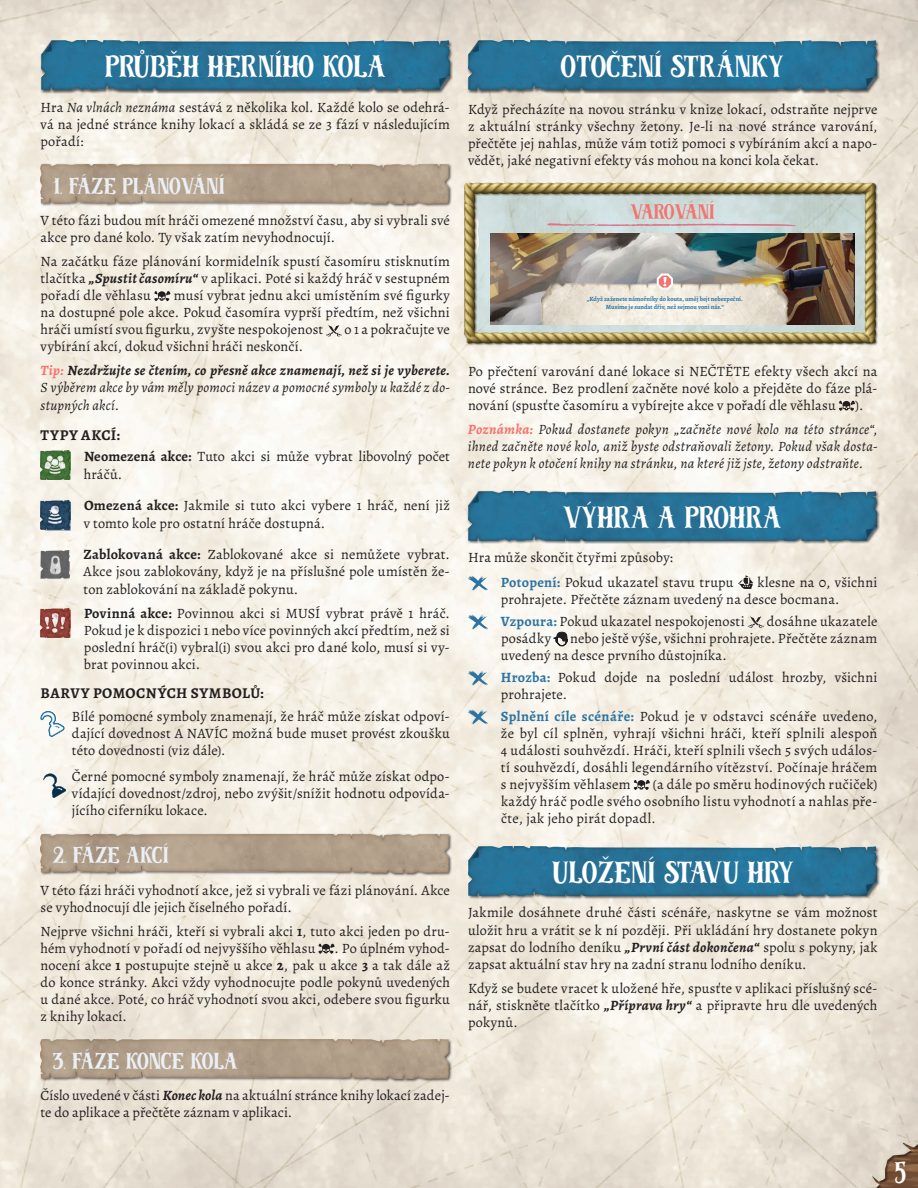
<style>
.page{position:relative;width:918px;height:1188px;background:#fff}
.page>*{position:absolute;margin:0;border:0;box-sizing:border-box;transform-origin:0 0}
.t1{font:24px "OH Old Ship";color:#fff}
.t2{font:23.55px "OH Old Ship";color:#fff;scale:.83 1}
.t3{font:18px "OH Old Ship";color:#ebf0f6}
.t4{font:16.5px "OH Old Ship";color:#f2746f}
.t5{font:700 15px "Alegreya 2";letter-spacing:.03em;color:#231f20}
.t6{font:14.25px/17.1px "Alegreya 2";letter-spacing:.015em;color:#231f20;text-align:justify}
.t7{font:italic 14.25px/18px "Alegreya 2";letter-spacing:.02em;color:#231f20}
.t8{font:italic 700 14.25px/23.9px "Alegreya 2";letter-spacing:.02em;color:#231f20}
.t9{font:700 6.45px/7.6px "Alegreya 2";color:#2b73a2;text-align:center}
.s1{font-style:italic}
.s2{font-weight:700;font-style:italic}
.s3{font-weight:400;font-style:normal}
.s4{color:#f2746f}
.s5{font-weight:700}
.s6{font-style:normal}
.s7{font-weight:700;color:#f2746f}
.s8{font-weight:700;color:#2b73a2}
</style>
<div class="page">
<img style="left:0;top:0;width:918px;height:1188px">
<div style="left:40px;top:40px;width:413px;height:54px;background:#231f20;opacity:.75"></div>
<img style="left:41px;top:41px;width:408px;height:49px">
<div style="left:40px;top:164px;width:412px;height:43px;background:#231f20;opacity:.75"></div>
<img style="left:40px;top:164px;width:409px;height:39px">
<svg style="left:154px;top:291px;width:17px;height:10px"></svg>
<svg style="left:326px;top:325px;width:16px;height:11px"></svg>
<img style="left:40px;top:450px;width:30px;height:30px">
<img style="left:40px;top:501px;width:30px;height:29px">
<img style="left:40px;top:550px;width:30px;height:29px">
<img style="left:40px;top:608px;width:30px;height:30px">
<svg style="left:37px;top:708px;width:30px;height:127px"></svg>
<div style="left:40px;top:833px;width:412px;height:44px;background:#231f20;opacity:.75"></div>
<img style="left:40px;top:834px;width:409px;height:39px">
<svg style="left:318px;top:944px;width:17px;height:10px"></svg>
<div style="left:40px;top:1039px;width:412px;height:43px;background:#231f20;opacity:.75"></div>
<img style="left:40px;top:1040px;width:409px;height:39px">
<div style="left:467px;top:40px;width:413px;height:54px;background:#231f20;opacity:.75"></div>
<img style="left:468px;top:41px;width:408px;height:49px">
<img style="left:452px;top:175px;width:442px;height:177px">
<img style="left:491px;top:234px;width:364px;height:90px">
<img style="left:539px;top:283px;width:252px;height:41px">
<svg style="left:655px;top:259px;width:19px;height:36px"></svg>
<svg style="left:839px;top:401px;width:16px;height:10px"></svg>
<div style="left:467px;top:490px;width:413px;height:54px;background:#231f20;opacity:.75"></div>
<img style="left:468px;top:491px;width:408px;height:49px">
<svg style="left:468px;top:576px;width:20px;height:15px"></svg>
<svg style="left:738px;top:575px;width:15px;height:14px"></svg>
<svg style="left:468px;top:614px;width:20px;height:16px"></svg>
<svg style="left:748px;top:616px;width:16px;height:12px"></svg>
<svg style="left:554px;top:632px;width:14px;height:14px"></svg>
<svg style="left:468px;top:670px;width:20px;height:16px"></svg>
<svg style="left:468px;top:709px;width:20px;height:16px"></svg>
<svg style="left:634px;top:780px;width:16px;height:10px"></svg>
<div style="left:468px;top:846px;width:413px;height:54px;background:#231f20;opacity:.75"></div>
<img style="left:469px;top:846px;width:408px;height:50px">
<h1 class="t1" style="left:105px;top:50px;width:282px">PRŮBĚH HERNÍHO KOLA</h1>
<p class="t6" style="left:40px;top:98px;width:411px">Hra <span class="s1">Na vlnách neznáma</span> sestává z několika kol. Každé kolo se odehrá&shy;vá na jedné stránce knihy lokací a skládá se ze 3 fází v následujícím pořadí:</p>
<p class="t3" style="left:53px;top:173px;width:174px">1. FÁZE PLÁNOVÁNÍ</p>
<p class="t6" style="left:40px;top:212px;width:411px">V této fázi budou mít hráči omezené množství času, aby si vybrali své akce pro dané kolo. Ty však zatím nevyhodnocují.</p>
<p class="t6" style="left:40px;top:253px;width:411px">Na začátku fáze plánování kormidelník spustí časomíru stisknutím tlačítka <span class="s2">„Spustit časomíru“</span> v aplikaci. Poté si každý hráč v sestupném pořadí dle věhlasu</p>
<p class="t6" style="left:40px;top:287px;width:411px;text-indent:133px">musí vybrat jednu akci umístěním své figurky na dostupné pole akce. Pokud časomíra vyprší předtím, než všichni hráči umístí svou figurku, zvyšte nespokojenost</p>
<p class="t6" style="left:344px;top:321px;width:107px">o 1 a pokračujte ve</p>
<p class="t8" style="left:41px;top:334px;width:411px"><span class="s3">vybírání akcí, dokud všichni hráči neskončí.<br></span><span class="s4">Tip:</span> Nezdržujte se čtením, co přesně akce znamenají, než si je vyberete.</p>
<p class="t7" style="left:41px;top:378px;width:411px">S výběrem akce by vám měly pomoci název a pomocné symboly u každé z do&shy;stupných akcí.</p>
<p class="t5" style="left:41px;top:424px;width:81px">TYPY AKCÍ:</p>
<p class="t6" style="left:84px;top:448px;width:368px;line-height:18px"><span class="s5">Neomezená akce:</span> Tuto akci si může vybrat libovolný počet hráčů.</p>
<p class="t6" style="left:84px;top:496px;width:368px;line-height:18px"><span class="s5">Omezená akce:</span> Jakmile si tuto akci vybere 1 hráč, není již v tomto kole pro ostatní hráče dostupná.</p>
<p class="t6" style="left:83px;top:545px;width:368px;line-height:17.5px"><span class="s5">Zablokovaná akce:</span> Zablokované akce si nemůžete vybrat.<br>Akce jsou zablokovány, když je na příslušné pole umístěn že&shy;ton zablokování na základě pokynu.</p>
<p class="t6" style="left:84px;top:604px;width:368px"><span class="s5">Povinná akce:</span> Povinnou akci si MUSÍ vybrat právě 1 hráč.<br>Pokud je k dispozici 1 nebo více povinných akcí předtím, než si poslední hráč(i) vybral(i) svou akci pro dané kolo, musí si vy&shy;brat povinnou akci.</p>
<p class="t5" style="left:41px;top:683px;width:225px">BARVY POMOCNÝCH SYMBOLŮ:</p>
<p class="t6" style="left:72px;top:707px;width:380px">Bílé pomocné symboly znamenají, že hráč může získat odpoví&shy;dající dovednost A NAVÍC možná bude muset provést zkoušku této dovednosti (viz dále).</p>
<p class="t6" style="left:72px;top:768px;width:379px">Černé pomocné symboly znamenají, že hráč může získat odpo&shy;vídající dovednost/zdroj, nebo zvýšit/snížit hodnotu odpovída&shy;jícího ciferníku lokace.</p>
<p class="t3" style="left:53px;top:842px;width:118px">2. FÁZE AKCÍ</p>
<p class="t6" style="left:40px;top:881px;width:411px">V této fázi hráči vyhodnotí akce, jež si vybrali ve fázi plánování. Akce se vyhodnocují dle jejich číselného pořadí.</p>
<p class="t6" style="left:40px;top:922px;width:411px">Nejprve všichni hráči, kteří si vybrali akci <span class="s5">1</span>, tuto akci jeden po dru&shy;hém vyhodnotí v pořadí od nejvyššího věhlasu</p>
<p class="t6" style="left:40px;top:939px;width:411px;text-indent:294px">. Po úplném vyhod&shy;nocení akce <span class="s5">1</span> postupujte stejně u akce <span class="s5">2</span>, pak u akce <span class="s5">3</span> a tak dále až do konce stránky. Akci vždy vyhodnocujte podle pokynů uvedených u dané akce. Poté, co hráč vyhodnotí svou akci, odebere svou figurku z knihy lokací.</p>
<p class="t3" style="left:53px;top:1048px;width:186px">3. FÁZE KONCE KOLA</p>
<p class="t6" style="left:40px;top:1087px;width:411px">Číslo uvedené v části <span class="s2">Konec kola</span> na aktuální stránce knihy lokací zadej&shy;te do aplikace a přečtěte záznam v aplikaci.</p>
<h1 class="t1" style="left:561px;top:50px;width:225px">OTOČENÍ STRÁNKY</h1>
<p class="t6" style="left:468px;top:100px;width:411px">Když přecházíte na novou stránku v knize lokací, odstraňte nejprve z aktuální stránky všechny žetony. Je-li na nové stránce varování, přečtěte jej nahlas, může vám totiž pomoci s vybíráním akcí a napo&shy;vědět, jaké negativní efekty vás mohou na konci kola čekat.</p>
<p class="t4" style="left:631px;top:199px;width:86px">VAROVÁNÍ</p>
<p class="t9" style="left:587px;top:295px;width:157px">„Když zaženete námořníky do kouta, uměj bejt nebezpeční.<br>Musíme je sundat dřív, než sejmou voni nás.“</p>
<p class="t6" style="left:468px;top:362px;width:411px">Po přečtení varování dané lokace si NEČTĚTE efekty všech akcí na nové stránce. Bez prodlení začněte nové kolo a přejděte do fáze plá&shy;nování (spusťte časomíru a vybírejte akce v pořadí dle věhlasu</p>
<p class="t7" style="left:468px;top:393px;width:411px;line-height:23.9px;text-indent:387px"><span class="s6">).<br></span><span class="s7">Poznámka:</span> Pokud dostanete pokyn „začněte nové kolo na této stránce“,</p>
<p class="t7" style="left:468px;top:437px;width:411px;line-height:17.1px">ihned začněte nové kolo, aniž byste odstraňovali žetony. Pokud však dosta&shy;nete pokyn k otočení knihy na stránku, na které již jste, žetony odstraňte.</p>
<h1 class="t1" style="left:563px;top:500px;width:220px">VÝHRA A PROHRA</h1>
<p class="t6" style="left:501px;top:545px;width:234px;line-height:24.8px;text-indent:-33px">Hra může skončit čtyřmi způsoby:<br><span class="s8">Potopení:</span> Pokud ukazatel stavu trupu</p>
<p class="t6" style="left:501px;top:573px;width:378px;text-indent:257px">klesne na 0, všichni prohrajete. Přečtěte záznam uvedený na desce bocmana.</p>
<p class="t6" style="left:501px;top:612px;width:245px"><span class="s8">Vzpoura:</span> Pokud ukazatel nespokojenosti</p>
<p class="t6" style="left:767px;top:612px;width:112px">dosáhne ukazatele</p>
<p class="t6" style="left:501px;top:629px;width:52px">posádky</p>
<p class="t6" style="left:501px;top:629px;width:378px;text-indent:69px">nebo ještě výše, všichni prohrajete. Přečtěte záznam uvedený na desce prvního důstojníka.</p>
<p class="t6" style="left:501px;top:668px;width:378px"><span class="s8">Hrozba:</span> Pokud dojde na poslední událost hrozby, všichni prohrajete.</p>
<p class="t6" style="left:501px;top:707px;width:378px"><span class="s8">Splnění cíle scénáře:</span> Pokud je v odstavci scénáře uvedeno, že byl cíl splněn, vyhrají všichni hráči, kteří splnili alespoň 4 události souhvězdí. Hráči, kteří splnili všech 5 svých událos&shy;tí souhvězdí, dosáhli legendárního vítězství. Počínaje hráčem s nejvyšším věhlasem</p>
<p class="t6" style="left:501px;top:776px;width:378px;text-indent:152px">(a dále po směru hodinových ručiček) každý hráč podle svého osobního listu vyhodnotí a nahlas pře&shy;čte, jak jeho pirát dopadl.</p>
<h1 class="t1" style="left:552px;top:855px;width:243px">ULOŽENÍ STAVU HRY</h1>
<p class="t6" style="left:468px;top:904px;width:411px">Jakmile dosáhnete druhé části scénáře, naskytne se vám možnost uložit hru a vrátit se k ní později. Při ukládání hry dostanete pokyn zapsat do lodního deníku <span class="s2">„První část dokončena“</span> spolu s pokyny, jak zapsat aktuální stav hry na zadní stranu lodního deníku.</p>
<p class="t6" style="left:468px;top:979px;width:411px">Když se budete vracet k uložené hře, spusťte v aplikaci příslušný scé&shy;nář, stiskněte tlačítko <span class="s2">„Příprava hry“</span> a připravte hru dle uvedených pokynů.</p>
<h2 class="t2" style="left:894px;top:1155px;width:15px">5</h2>
</div>
